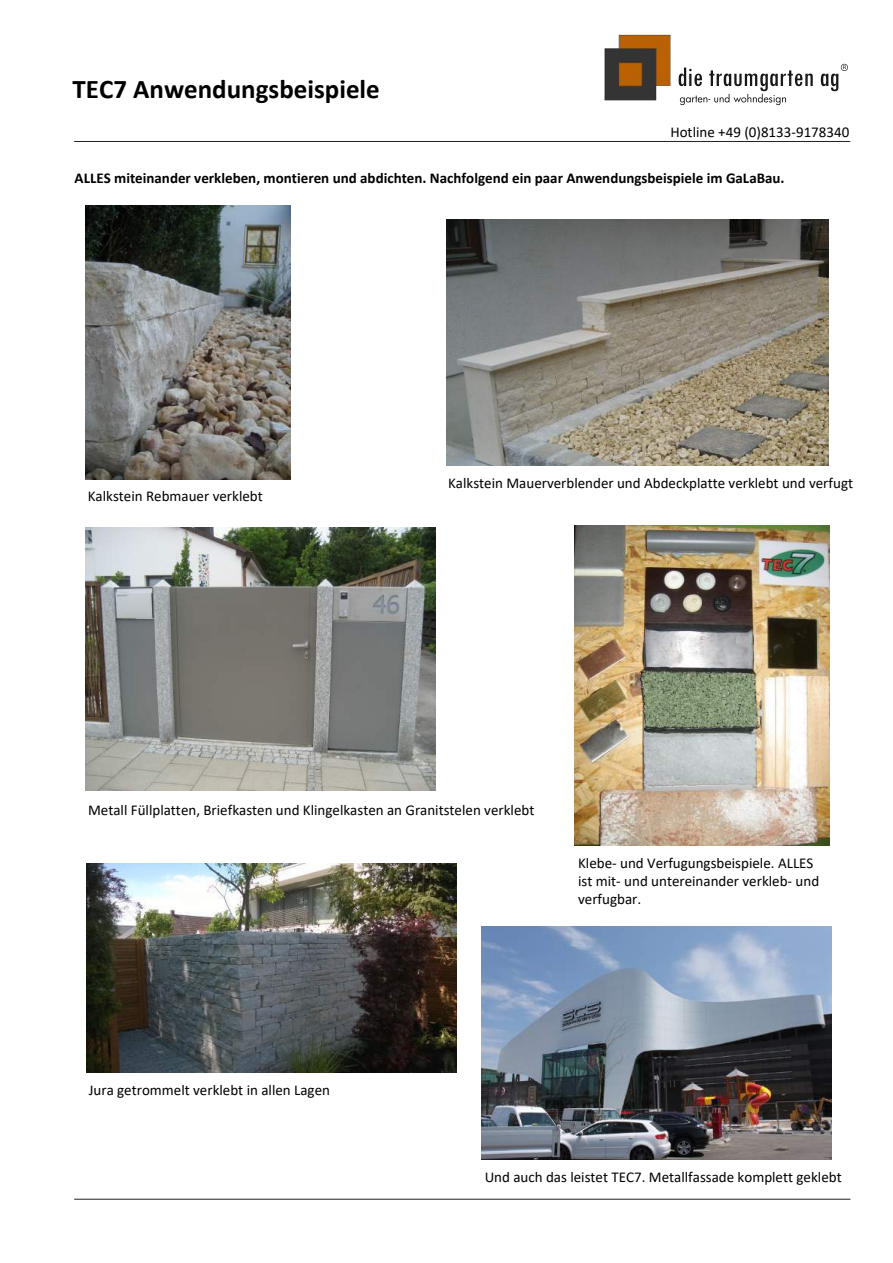
<style>
.page{position:relative;width:893px;height:1263px;background:#fff}
.page>*{position:absolute;margin:0;border:0;box-sizing:border-box;transform-origin:0 0}
.t1{font:35.25px "Calibri";color:#000}
.t2{font:700 27px "Calibri";color:#000}
.t3{font:15px/18px "Calibri";color:#000}
.t4{font:700 15px "Calibri";color:#000}
</style>
<div class="page">
<hr style="left:74px;top:141px;width:776px;height:1px;background:#231f20">
<hr style="left:74px;top:1199px;width:776px;height:1px;background:#231f20">
<img style="left:604px;top:34px;width:244px;height:72px">
<img style="left:575px;top:525px;width:255px;height:321px">
<img style="left:87px;top:864px;width:370px;height:208px">
<img style="left:447px;top:220px;width:382px;height:245px">
<img style="left:482px;top:926px;width:350px;height:234px">
<img style="left:86px;top:206px;width:205px;height:273px">
<img style="left:86px;top:528px;width:350px;height:262px">
<h1 class="t1" style="left:73px;top:53px;width:84px">VISTA</h1>
<h2 class="t2" style="left:73px;top:70px;width:309px">TEC7 Anwendungsbeispiele</h2>
<p class="t3" style="left:670px;top:123px;width:180px">Hotline +49 (0)8133-9178340</p>
<p class="t4" style="left:75px;top:167px;width:711px">ALLES miteinander verkleben, montieren und abdichten. Nachfolgend ein paar Anwendungsbeispiele im GaLaBau.</p>
<p class="t3" style="left:88px;top:487px;width:176px">Kalkstein Rebmauer verklebt</p>
<p class="t3" style="left:448px;top:474px;width:406px">Kalkstein Mauerverblender und Abdeckplatte verklebt und verfugt</p>
<p class="t3" style="left:88px;top:800px;width:448px">Metall Füllplatten, Briefkasten und Klingelkasten an Granitstelen verklebt</p>
<p class="t3" style="left:578px;top:854px;width:243px">Klebe- und Verfugungsbeispiele. ALLES ist mit- und untereinander verkleb- und verfugbar.</p>
<p class="t3" style="left:89px;top:1080px;width:243px">Jura getrommelt verklebt in allen Lagen</p>
<p class="t3" style="left:485px;top:1168px;width:359px">Und auch das leistet TEC7. Metallfassade komplett geklebt</p>
</div>
